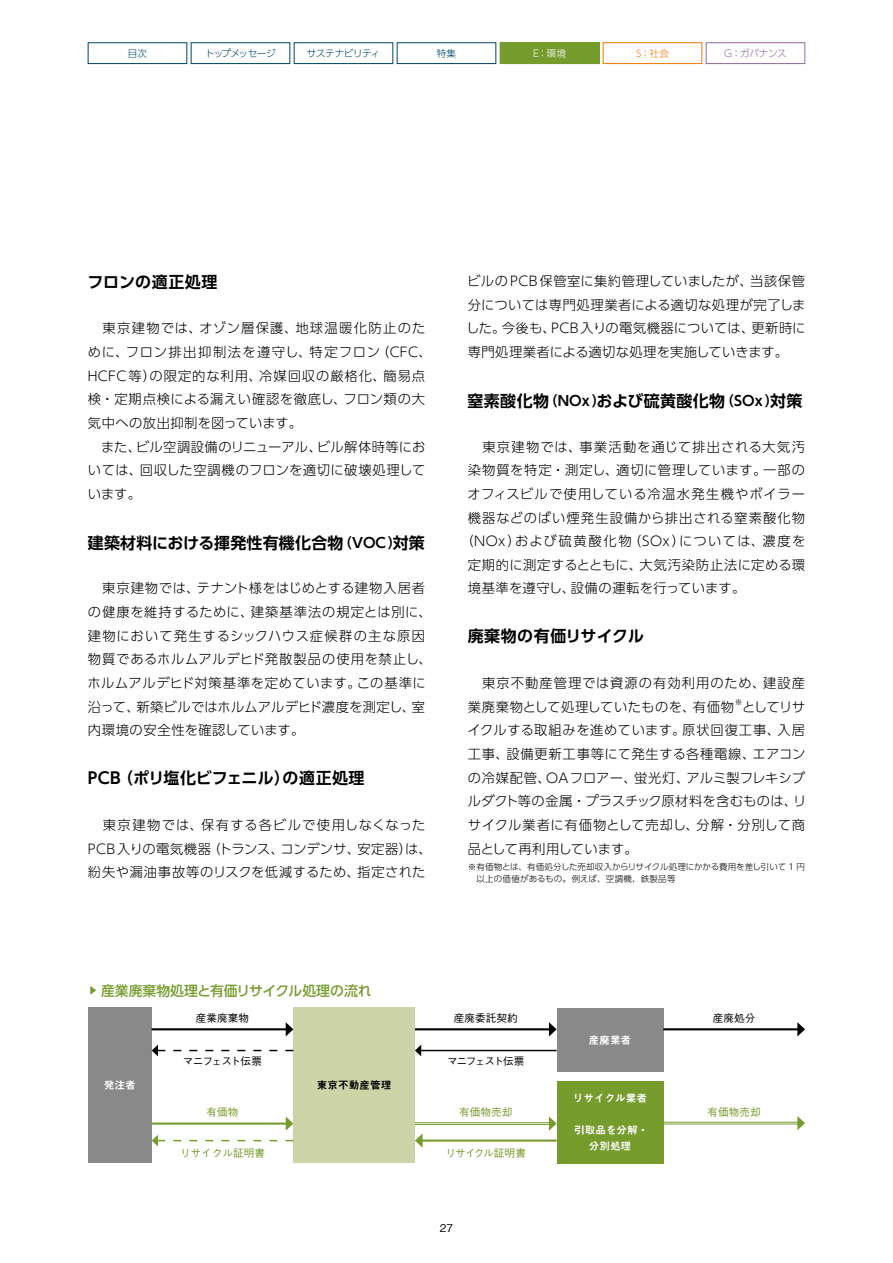
<style>
.page{position:relative;width:893px;height:1263px;background:#fff}
.page>*{position:absolute;margin:0;border:0;box-sizing:border-box;transform-origin:0 0}
.t1{font:700 15.9px "UD Shin Go Pro De";letter-spacing:.015em;color:#000}
.t2{font:700 15.9px "UD Shin Go Pro De";letter-spacing:.035em;color:#000}
.t3{font:500 13.8px "UD Shin Go Pro";color:#779c2e}
.t4{font:300 13.35px/23.7px "UD Shin Go Pro";letter-spacing:.04em;color:#000}
.t5{font:300 13.35px "UD Shin Go Pro";letter-spacing:.08em;color:#000}
.t6{font:300 13.35px "UD Shin Go Pro";letter-spacing:.095em;color:#000}
.t7{font:300 13.35px "UD Shin Go Pro";letter-spacing:.07em;color:#000}
.t8{font:300 13.35px "UD Shin Go Pro";letter-spacing:.02em;color:#000}
.t9{font:10.65px/15.9px "Midashi Go Pro MB31";color:#fff;text-align:center}
.t10{font:500 10.65px "Gothic BBB Pro";color:#779c2e}
.t11{font:500 10.65px "Gothic BBB Pro";color:#000}
.t12{font:500 10.65px "Gothic BBB Pro";letter-spacing:-.085em;color:#000}
.t13{font:500 10.65px "Gothic BBB Pro";letter-spacing:-.11em;color:#000}
.t14{font:500 10.65px "Gothic BBB Pro";letter-spacing:-.06em;color:#779c2e}
.t15{font:10.65px "Midashi Go Pro MB31";color:#000}
.t16{font:300 9.6px "UD Shin Go Pro";letter-spacing:-.045em;color:#004567}
.t17{font:300 9.6px "UD Shin Go Pro";letter-spacing:-.065em;color:#004567}
.t18{font:300 9.6px "UD Shin Go Pro";letter-spacing:-.035em;color:#91679f}
.t19{font:300 9.6px "UD Shin Go Pro";color:#fff}
.t20{font:300 9.6px "UD Shin Go Pro";color:#ee7800}
.t21{font:300 8.55px/11.7px "UD Shin Go Pro";letter-spacing:.005em;color:#000}
.t22{font:300 7.8px "UD Shin Go Pro";color:#000}
.s1{font-size:13.8px}
.s2{font-size:9.6px}
</style>
<div class="page">
<div style="left:88px;top:1008px;width:64px;height:155px;background:#898989"></div>
<div style="left:293px;top:1008px;width:122px;height:155px;background:#cdd5a8"></div>
<div style="left:557px;top:1008px;width:106px;height:63px;background:#898989"></div>
<div style="left:557px;top:1081px;width:106px;height:82px;background:#779c2e"></div>
<hr style="left:152px;top:1028px;width:135px;height:2px;background:#000">
<svg style="left:286px;top:1022px;width:7px;height:14px"></svg>
<svg style="left:152px;top:1045px;width:141px;height:11px"></svg>
<svg style="left:152px;top:1116px;width:141px;height:30px"></svg>
<hr style="left:415px;top:1028px;width:136px;height:2px;background:#000">
<svg style="left:549px;top:1022px;width:8px;height:14px"></svg>
<hr style="left:420px;top:1050px;width:137px;height:1px;background:#000">
<svg style="left:415px;top:1045px;width:6px;height:11px"></svg>
<hr style="left:415px;top:1122px;width:136px;height:1px;background:#779c2e">
<hr style="left:415px;top:1124px;width:136px;height:1px;background:#779c2e">
<svg style="left:549px;top:1116px;width:8px;height:15px"></svg>
<hr style="left:421px;top:1139px;width:136px;height:3px;background:#779c2e">
<svg style="left:415px;top:1133px;width:8px;height:15px"></svg>
<hr style="left:663px;top:1122px;width:136px;height:1px;background:#779c2e">
<hr style="left:663px;top:1124px;width:136px;height:1px;background:#779c2e">
<svg style="left:797px;top:1116px;width:8px;height:14px"></svg>
<hr style="left:663px;top:1028px;width:136px;height:2px;background:#000">
<svg style="left:797px;top:1022px;width:8px;height:14px"></svg>
<div style="left:88px;top:43px;width:99px;height:21px;border:1px solid #004567"></div>
<div style="left:294px;top:43px;width:99px;height:21px;border:1px solid #004567"></div>
<div style="left:706px;top:43px;width:99px;height:21px;border:1px solid #91679f"></div>
<div style="left:191px;top:43px;width:99px;height:21px;border:1px solid #004567"></div>
<div style="left:603px;top:43px;width:99px;height:21px;border:1px solid #ee7800"></div>
<div style="left:397px;top:43px;width:99px;height:21px;border:1px solid #004567"></div>
<div style="left:500px;top:43px;width:99px;height:21px;background:#779c2e"></div>
<p class="t16" style="left:128px;top:45px;width:21px">目次</p>
<p class="t17" style="left:205px;top:45px;width:72px">トップメッセージ</p>
<p class="t16" style="left:307px;top:45px;width:75px">サステナビリティ</p>
<p class="t16" style="left:437px;top:45px;width:21px">特集</p>
<p class="t19" style="left:533px;top:45px;width:34px">E：環境</p>
<p class="t20" style="left:636px;top:45px;width:34px">S：社会</p>
<p class="t18" style="left:724px;top:45px;width:64px">G：ガバナンス</p>
<p class="t2" style="left:87px;top:269px;width:131px">フロンの適正処理</p>
<p class="t4" style="left:88px;top:316px;width:346px">　東京建物では、オゾン層保護、地球温暖化防止のために、フロン排出抑制法を遵守し、特定フロン（CFC、<br>HCFC等）の限定的な利用、冷媒回収の厳格化、簡易点検・定期点検による漏えい確認を徹底し、フロン類の大気中への放出抑制を図っています。<br>　また、ビル空調設備のリニューアル、ビル解体時等においては、回収した空調機のフロンを適切に破壊処理しています。</p>
<p class="t1" style="left:88px;top:529px;width:338px">建築材料における揮発性有機化合物<span class="s1">（VOC）</span>対策</p>
<p class="t4" style="left:87px;top:576px;width:346px">　東京建物では、テナント様をはじめとする建物入居者の健康を維持するために、建築基準法の規定とは別に、建物において発生するシックハウス症候群の主な原因物質であるホルムアルデヒド発散製品の使用を禁止し、ホルムアルデヒド対策基準を定めています。この基準に沿って、新築ビルではホルムアルデヒド濃度を測定し、室内環境の安全性を確認しています。</p>
<p class="t1" style="left:88px;top:765px;width:278px">PCB（ポリ塩化ビフェニル）の適正処理</p>
<p class="t4" style="left:88px;top:813px;width:345px">　東京建物では、保有する各ビルで使用しなくなった<br>PCB 入りの電気機器（トランス、コンデンサ、安定器）は、紛失や漏油事故等のリスクを低減するため、指定された</p>
<p class="t4" style="left:466px;top:269px;width:341px;text-align:justify">ビルのPCB保管室に集約管理していましたが、当該保管分については専門処理業者による適切な処理が完了しました。今後も、PCB入りの電気機器については、更新時に専門処理業者による適切な処理を実施していきます。</p>
<p class="t1" style="left:468px;top:388px;width:336px">窒素酸化物<span class="s1">（NOx）</span>および硫黄酸化物<span class="s1">（SOx）</span>対策</p>
<p class="t5" style="left:468px;top:436px;width:339px">　東京建物では、事業活動を通じて排出される大気汚</p>
<p class="t4" style="left:468px;top:458px;width:339px">染物質を特定・測定し、適切に管理しています。一部の</p>
<p class="t7" style="left:467px;top:483px;width:339px">オフィスビルで使用している冷温水発生機やボイラー</p>
<p class="t5" style="left:468px;top:507px;width:339px">機器などのばい煙発生設備から排出される窒素酸化物</p>
<p class="t6" style="left:460px;top:530px;width:346px">（NOx）および硫黄酸化物（SOx）については、濃度を</p>
<p class="t4" style="left:468px;top:552px;width:339px">定期的に測定するとともに、大気汚染防止法に定める環</p>
<p class="t8" style="left:468px;top:578px;width:279px">境基準を遵守し、設備の運転を行っています。</p>
<p class="t1" style="left:468px;top:623px;width:178px">廃棄物の有価リサイクル</p>
<p class="t4" style="left:468px;top:671px;width:339px">　東京不動産管理では資源の有効利用のため、建設産業廃棄物として処理していたものを、有価物</p>
<p class="t22" style="left:735px;top:696px;width:9px">※</p>
<p class="t4" style="left:467px;top:694px;width:340px;text-align:justify;text-indent:275px">としてリサイクルする取組みを進めています。原状回復工事、入居工事、設備更新工事等にて発生する各種電線、エアコンの冷媒配管、OAフロアー、蛍光灯、アルミ製フレキシブルダクト等の金属・プラスチック原材料を含むものは、リサイクル業者に有価物として売却し、分解・分別して商品として再利用しています。</p>
<p class="t21" style="left:476px;top:861px;width:330px;text-indent:-9px">※有価物とは、有価処分した売却収入からリサイクル処理にかかる費用を差し引いて 1 円以上の価値があるもの。例えば、空調機、鉄製品等</p>
<p class="t3" style="left:88px;top:979px;width:285px"><span class="s2">▶</span> 産業廃棄物処理と有価リサイクル処理の流れ</p>
<p class="t11" style="left:196px;top:1010px;width:55px">産業廃棄物</p>
<p class="t9" style="left:104px;top:1076px;width:33px">発注者</p>
<p class="t12" style="left:183px;top:1052px;width:81px">マニフェスト伝票</p>
<p class="t10" style="left:207px;top:1103px;width:33px">有価物</p>
<p class="t10" style="left:180px;top:1144px;width:87px">リサイクル証明書</p>
<p class="t15" style="left:317px;top:1077px;width:76px">東京不動産管理</p>
<p class="t11" style="left:454px;top:1010px;width:65px">産廃委託契約</p>
<p class="t13" style="left:447px;top:1052px;width:79px">マニフェスト伝票</p>
<p class="t10" style="left:459px;top:1103px;width:55px">有価物売却</p>
<p class="t14" style="left:445px;top:1144px;width:82px">リサイクル証明書</p>
<p class="t11" style="left:440px;top:1219px;width:15px">27</p>
<p class="t9" style="left:589px;top:1030px;width:44px">産廃業者</p>
<p class="t9" style="left:573px;top:1089px;width:76px">リサイクル業者</p>
<p class="t9" style="left:574px;top:1121px;width:76px">引取品を分解・分別処理</p>
<p class="t11" style="left:713px;top:1010px;width:44px">産廃処分</p>
<p class="t10" style="left:708px;top:1103px;width:55px">有価物売却</p>
</div>
